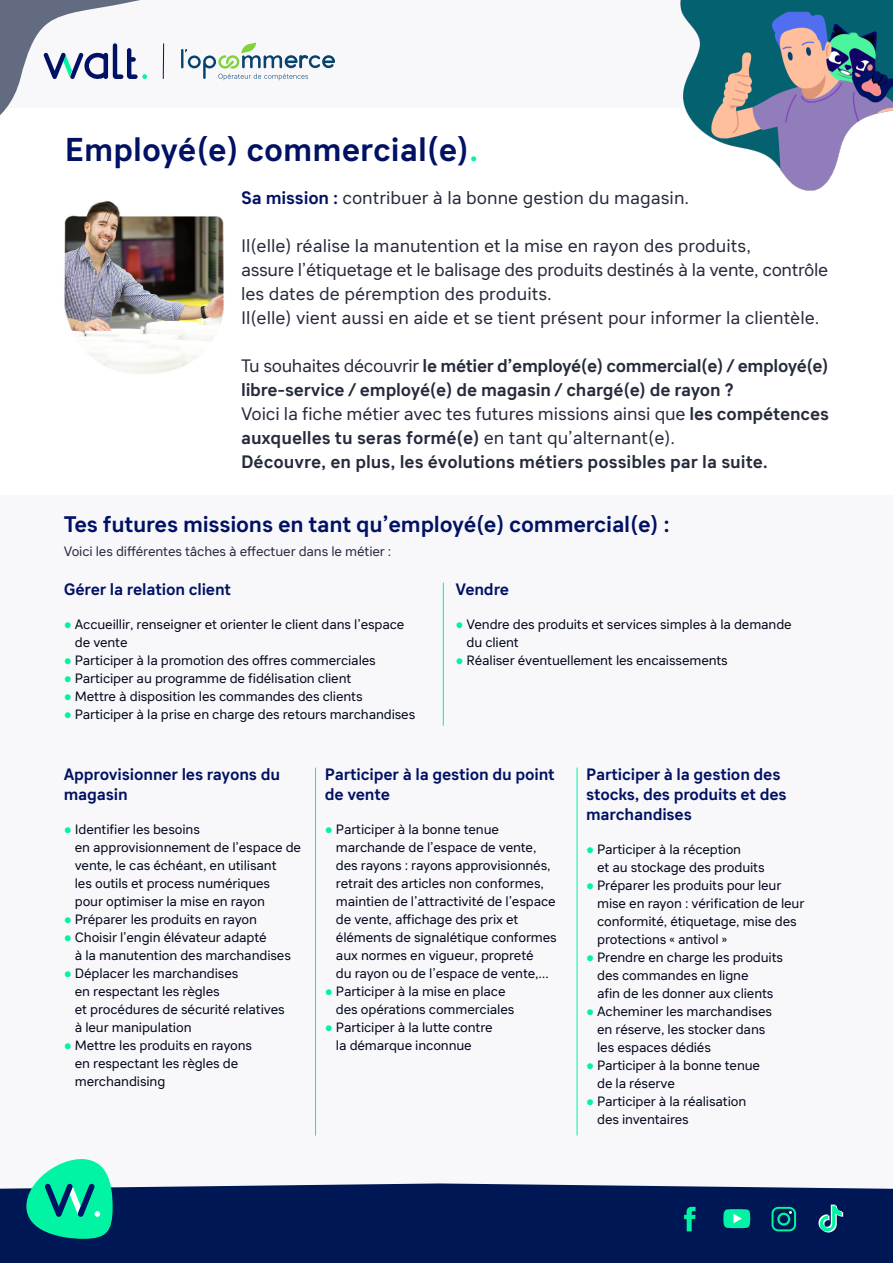
<style>
.page{position:relative;width:893px;height:1263px;background:#fff}
.page>*{position:absolute;margin:0;border:0;box-sizing:border-box;transform-origin:0 0}
.t1{font:700 33px "Sebino";color:#011163}
.t2{font:700 22.5px "Sebino";letter-spacing:-.01em;color:#011163}
.t3{font:700 18px/24px "Sebino";letter-spacing:-.01em;color:#262b3c}
.t4{font:18px/24px "Sebino";color:#262b3c}
.t5{font:700 16.5px/19.8px "Sebino";letter-spacing:-.01em;color:#011163}
.t6{font:13.5px/18px "Sebino";letter-spacing:-.01em;color:#00051a}
.t7{font:13.5px "Sebino";letter-spacing:-.01em;color:#262b3c}
.s1{color:#00f4a3}
.s2{font-weight:700;color:#011163}
.s3{font-weight:400}
.s4{font-family:"Impact";color:#00f4a3}
</style>
<div class="page">
<div style="left:0;top:0;width:893px;height:107px;background:#f8f8fa"></div>
<div style="left:0;top:495px;width:893px;height:704px;background:#f8f8fa"></div>
<div style="left:0;top:1183px;width:893px;height:80px;background:#001755"></div>
<img style="left:680px;top:0;width:213px;height:191px">
<svg style="left:26px;top:1159px;width:87px;height:80px;background:#24d0a4"></svg>
<svg style="left:684px;top:1207px;width:12px;height:24px"></svg>
<svg style="left:771px;top:1207px;width:25px;height:24px"></svg>
<svg style="left:818px;top:1204px;width:25px;height:28px"></svg>
<svg style="left:723px;top:1209px;width:27px;height:19px"></svg>
<svg style="left:0;top:0;width:335px;height:115px"></svg>
<img style="left:64px;top:201px;width:160px;height:173px">
<hr style="left:315px;top:768px;width:1px;height:367px;background:#00f4a3">
<hr style="left:577px;top:768px;width:1px;height:367px;background:#00f4a3">
<hr style="left:443px;top:583px;width:1px;height:142px;background:#00f4a3">
<h1 class="t1" style="left:65px;top:132px;width:415px">Employé(e) commercial(e)<span class="s1">.</span></h1>
<h3 class="t4" style="left:241px;top:187px;width:450px"><span class="s2">Sa mission :</span> contribuer à la bonne gestion du magasin.</h3>
<p class="t4" style="left:241px;top:235px;width:589px">Il(elle) réalise la manutention et la mise en rayon des produits,<br>assure l’étiquetage et le balisage des produits destinés à la vente, contrôle les dates de péremption des produits.<br>Il(elle) vient aussi en aide et se tient présent pour informer la clientèle.</p>
<p class="t3" style="left:241px;top:355px;width:589px"><span class="s3">Tu souhaites découvrir</span> le métier d’employé(e) commercial(e) / employé(e) libre-service / employé(e) de magasin / chargé(e) de rayon ?<br><span class="s3">Voici la fiche métier avec tes futures missions ainsi que</span> les compétences auxquelles tu seras formé(e) <span class="s3">en tant qu’alternant(e).<br></span>Découvre, en plus, les évolutions métiers possibles par la suite.</p>
<h2 class="t2" style="left:64px;top:511px;width:607px">Tes futures missions en tant qu’employé(e) commercial(e) :</h2>
<p class="t7" style="left:64px;top:544px;width:329px">Voici les différentes tâches à effectuer dans le métier :</p>
<p class="t5" style="left:64px;top:580px;width:169px">Gérer la relation client</p>
<p class="t6" style="left:75px;top:616px;width:331px;text-indent:-11px"><span class="s4">●</span> Accueillir, renseigner et orienter le client dans l’espace de vente</p>
<p class="t6" style="left:64px;top:652px;width:314px"><span class="s4">●</span> Participer à la promotion des offres commerciales</p>
<p class="t6" style="left:64px;top:670px;width:289px"><span class="s4">●</span> Participer au programme de fidélisation client</p>
<p class="t6" style="left:64px;top:688px;width:300px"><span class="s4">●</span> Mettre à disposition les commandes des clients</p>
<p class="t6" style="left:64px;top:706px;width:353px"><span class="s4">●</span> Participer à la prise en charge des retours marchandises</p>
<p class="t5" style="left:455px;top:580px;width:55px">Vendre</p>
<p class="t6" style="left:467px;top:616px;width:327px;text-indent:-11px"><span class="s4">●</span> Vendre des produits et services simples à la demande du client</p>
<p class="t6" style="left:455px;top:652px;width:274px"><span class="s4">●</span> Réaliser éventuellement les encaissements</p>
<p class="t5" style="left:64px;top:765px;width:218px">Approvisionner les rayons du magasin</p>
<p class="t6" style="left:75px;top:821px;width:228px;text-indent:-11px"><span class="s4">●</span> Identifier les besoins<br>en approvisionnement de l’espace de vente, le cas échéant, en utilisant<br>les outils et process numériques pour optimiser la mise en rayon</p>
<p class="t6" style="left:64px;top:911px;width:195px"><span class="s4">●</span> Préparer les produits en rayon</p>
<p class="t6" style="left:75px;top:929px;width:218px;text-indent:-11px"><span class="s4">●</span> Choisir l’engin élévateur adapté<br>à la manutention des marchandises</p>
<p class="t6" style="left:75px;top:965px;width:211px;text-indent:-11px"><span class="s4">●</span> Déplacer les marchandises<br>en respectant les règles<br>et procédures de sécurité relatives à leur manipulation</p>
<p class="t6" style="left:75px;top:1037px;width:179px;text-indent:-11px"><span class="s4">●</span> Mettre les produits en rayons en respectant les règles de merchandising</p>
<p class="t5" style="left:325px;top:765px;width:231px">Participer à la gestion du point de vente</p>
<p class="t6" style="left:336px;top:821px;width:222px;text-indent:-11px"><span class="s4">●</span> Participer à la bonne tenue marchande de l’espace de vente, des rayons : rayons approvisionnés, retrait des articles non conformes, maintien de l’attractivité de l’espace de vente, affichage des prix et éléments de signalétique conformes aux normes en vigueur, propreté<br>du rayon ou de l’espace de vente,…</p>
<p class="t6" style="left:336px;top:983px;width:180px;text-indent:-11px"><span class="s4">●</span> Participer à la mise en place des opérations commerciales</p>
<p class="t6" style="left:336px;top:1019px;width:158px;text-indent:-11px"><span class="s4">●</span> Participer à la lutte contre la démarque inconnue</p>
<p class="t5" style="left:586px;top:765px;width:202px">Participer à la gestion des stocks, des produits et des marchandises</p>
<p class="t6" style="left:597px;top:841px;width:169px;text-indent:-11px"><span class="s4">●</span> Participer à la réception<br>et au stockage des produits</p>
<p class="t6" style="left:597px;top:877px;width:209px;text-indent:-11px"><span class="s4">●</span> Préparer les produits pour leur mise en rayon : vérification de leur conformité, étiquetage, mise des protections « antivol »</p>
<p class="t6" style="left:597px;top:949px;width:188px;text-indent:-11px"><span class="s4">●</span> Prendre en charge les produits des commandes en ligne<br>afin de les donner aux clients</p>
<p class="t6" style="left:597px;top:1003px;width:176px;text-indent:-11px"><span class="s4">●</span> Acheminer les marchandises en réserve, les stocker dans les espaces dédiés</p>
<p class="t6" style="left:597px;top:1056px;width:165px;text-indent:-11px"><span class="s4">●</span> Participer à la bonne tenue de la réserve</p>
<p class="t6" style="left:597px;top:1092px;width:151px;text-indent:-11px"><span class="s4">●</span> Participer à la réalisation des inventaires</p>
</div>
